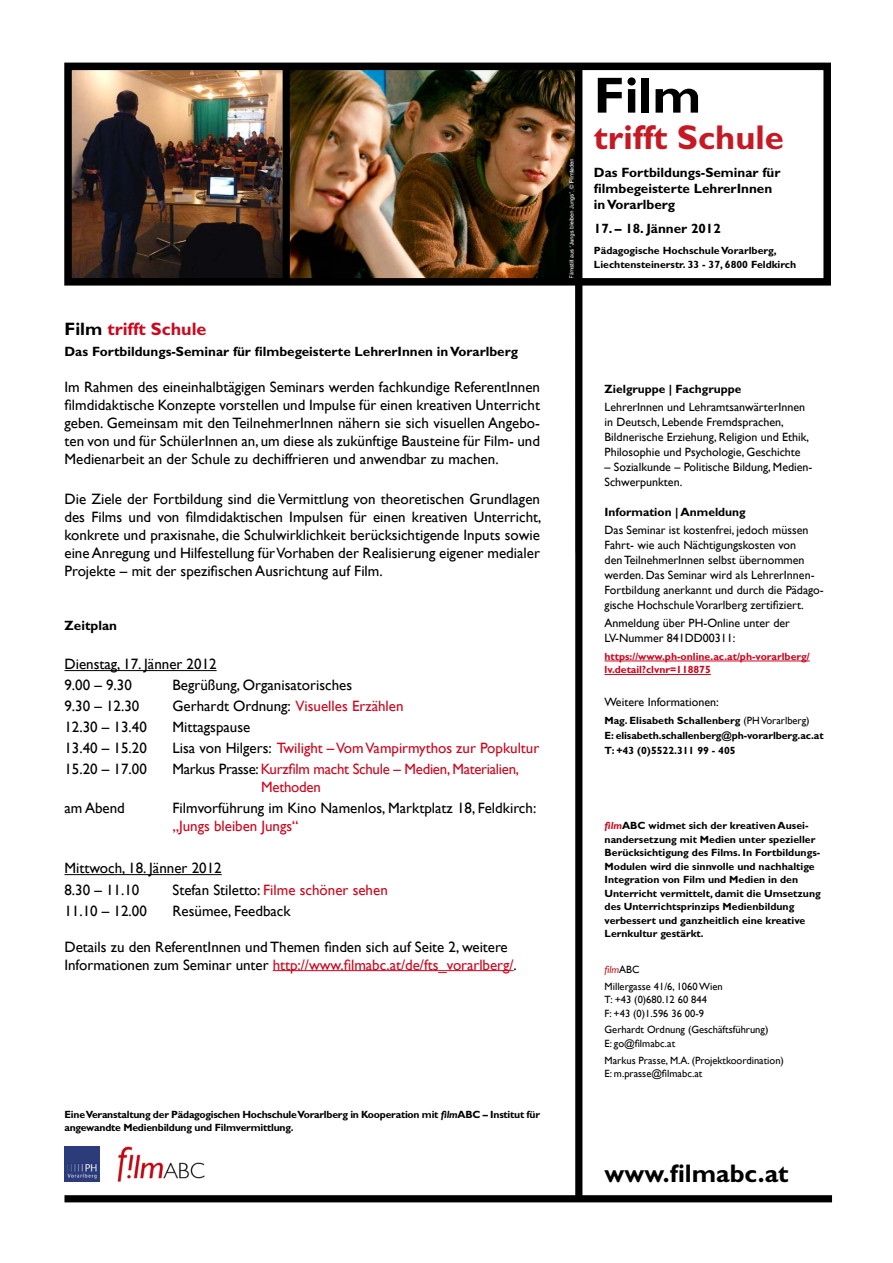
<style>
.page{position:relative;width:893px;height:1263px;background:#fff}
.page>*{position:absolute;margin:0;border:0;box-sizing:border-box;transform-origin:0 0}
.t1{font:700 51px "Gill Sans";color:#000}
.t2{font:700 34.5px "Gill Sans";color:#c51923}
.t3{font:700 25.5px "Gill Sans";color:#000}
.t4{font:700 18px "Gill Sans";color:#cd071e}
.t5{font:15px/18px "Gill Sans";color:#000}
.t6{font:15px "Gill Sans";color:#cd071e}
.t7{font:15px/18px "Gill Sans";letter-spacing:-.02em;color:#cd071e}
.t8{font:700 13.5px/16.2px "Gill Sans";color:#000}
.t9{font:12px/15px "Gill Sans";color:#000}
.t10{font:700 12px "Gill Sans";color:#000}
.t11{font:700 10.5px/13.5px "Gill Sans";color:#000}
.t12{font:10.5px/13.5px "Gill Sans";color:#000}
.t13{font:700 10.5px/13.5px "Gill Sans";letter-spacing:-.02em;color:#000}
.t14{font:700 10.5px/13.5px "Gill Sans";letter-spacing:-.005em;color:#cd071e}
.s1{color:#000}
.s2{color:#cd071e}
.s3{font-style:italic}
.s4{font-weight:400}
.s5{font-style:italic;color:#cd071e}
.s6{font-style:italic;color:#c51923}
</style>
<div class="page">
<img style="left:73px;top:72px;width:210px;height:205px">
<img style="left:290px;top:72px;width:282px;height:205px">
<hr style="left:64px;top:670px;width:153px;height:1px;background:#000">
<hr style="left:64px;top:874px;width:158px;height:1px;background:#000">
<hr style="left:273px;top:970px;width:241px;height:1px;background:#cd071e">
<div style="left:283px;top:66px;width:7px;height:214px;background:#000"></div>
<svg style="left:572px;top:62px;width:13px;height:497px"></svg>
<div style="left:575px;top:66px;width:7px;height:1135px;background:#000"></div>
<div style="left:64px;top:1195px;width:768px;height:7px;background:#000"></div>
<div style="left:64px;top:63px;width:767px;height:223px;border:8px solid #000"></div>
<img style="left:117px;top:1146px;width:87px;height:35px">
<hr style="left:604px;top:661px;width:206px;height:1px;background:#cd071e">
<hr style="left:604px;top:674px;width:107px;height:1px;background:#cd071e">
<img style="left:64px;top:1146px;width:36px;height:35px">
<p class="t4" style="left:64px;top:318px;width:143px"><span class="s1">Film</span> trifft Schule</p>
<p class="t8" style="left:64px;top:343px;width:455px">Das Fortbildungs-Seminar für filmbegeisterte LehrerInnen in Vorarlberg</p>
<p class="t5" style="left:64px;top:378px;width:477px;text-align:justify">Im Rahmen des eineinhalbtägigen Seminars werden fachkundige ReferentInnen filmdidaktische Konzepte vorstellen und Impulse für einen kreativen Unterricht geben. Gemeinsam mit den TeilnehmerInnen nähern sie sich visuellen Angebo&shy;ten von und für SchülerInnen an, um diese als zukünftige Bausteine für Film- und Medienarbeit an der Schule zu dechiffrieren und anwendbar zu machen.</p>
<p class="t5" style="left:64px;top:490px;width:478px;text-align:justify">Die Ziele der Fortbildung sind die Vermittlung von theoretischen Grundlagen des Films und von filmdidaktischen Impulsen für einen kreativen Unterricht, konkrete und praxisnahe, die Schulwirklichkeit berücksichtigende Inputs sowie eine Anregung und Hilfestellung für Vorhaben der Realisierung eigener medialer Projekte – mit der spezifischen Ausrichtung auf Film.</p>
<p class="t8" style="left:64px;top:618px;width:54px">Zeitplan</p>
<p class="t5" style="left:64px;top:654px;width:154px;line-height:21px">Dienstag, 17. Jänner 2012<br>9.00 – 9.30</p>
<p class="t5" style="left:172px;top:676px;width:181px">Begrüßung, Organisatorisches</p>
<p class="t5" style="left:64px;top:697px;width:76px">9.30 – 12.30</p>
<p class="t6" style="left:172px;top:698px;width:233px"><span class="s1">Gerhardt Ordnung:</span> Visuelles Erzählen</p>
<p class="t5" style="left:64px;top:718px;width:84px">12.30 – 13.40</p>
<p class="t5" style="left:172px;top:718px;width:79px">Mittagspause</p>
<p class="t5" style="left:64px;top:739px;width:84px">13.40 – 15.20</p>
<p class="t6" style="left:172px;top:740px;width:368px"><span class="s1">Lisa von Hilgers:</span> Twilight – Vom Vampirmythos zur Popkultur</p>
<p class="t5" style="left:64px;top:760px;width:84px">15.20 – 17.00</p>
<p class="t7" style="left:261px;top:760px;width:259px;text-indent:-89px"><span class="s1">Markus Prasse:</span> Kurzfilm macht Schule – Medien, Materialien,<br>Methoden</p>
<p class="t5" style="left:64px;top:799px;width:62px">am Abend</p>
<p class="t5" style="left:172px;top:799px;width:365px">Filmvorführung im Kino Namenlos, Marktplatz 18, Feldkirch:</p>
<p class="t6" style="left:172px;top:818px;width:128px">„Jungs bleiben Jungs“</p>
<p class="t5" style="left:64px;top:858px;width:159px;line-height:21px">Mittwoch, 18. Jänner 2012<br>8.30 – 11.10</p>
<p class="t6" style="left:172px;top:881px;width:217px"><span class="s1">Stefan Stiletto:</span> Filme schöner sehen</p>
<p class="t5" style="left:64px;top:901px;width:84px">11.10 – 12.00</p>
<p class="t5" style="left:172px;top:901px;width:120px">Resümee, Feedback</p>
<p class="t5" style="left:64px;top:937px;width:454px">Details zu den ReferentInnen und Themen finden sich auf Seite 2, weitere<br>Informationen zum Seminar unter <span class="s2">http://www.filmabc.at/de/fts_vorarlberg/</span>.</p>
<p class="t13" style="left:64px;top:1107px;width:477px">Eine Veranstaltung der Pädagogischen Hochschule Vorarlberg in Kooperation mit <span class="s3">film</span>ABC – Institut für angewandte Medienbildung und Filmvermittlung.</p>
<h1 class="t1" style="left:594px;top:65px;width:109px">Film</h1>
<h2 class="t2" style="left:594px;top:117px;width:191px">trifft Schule</h2>
<p class="t8" style="left:594px;top:164px;width:188px">Das Fortbildungs-Seminar für filmbegeisterte LehrerInnen in Vorarlberg</p>
<p class="t8" style="left:594px;top:220px;width:128px">17. – 18. Jänner 2012</p>
<p class="t11" style="left:594px;top:244px;width:204px">Pädagogische Hochschule Vorarlberg,<br>Liechtensteinerstr. 33 - 37, 6800 Feldkirch</p>
<p class="t10" style="left:604px;top:382px;width:138px">Zielgruppe | Fachgruppe</p>
<p class="t9" style="left:604px;top:399px;width:206px">LehrerInnen und LehramtsanwärterInnen in Deutsch, Lebende Fremdsprachen, Bildnerische Erziehung, Religion und Ethik, Philosophie und Psychologie, Geschichte</p>
<p class="t9" style="left:604px;top:459px;width:209px">– Sozialkunde – Politische Bildung, Medien-<br>Schwerpunkten.</p>
<p class="t10" style="left:604px;top:505px;width:143px">Information | Anmeldung</p>
<p class="t9" style="left:604px;top:522px;width:221px">Das Seminar ist kostenfrei, jedoch müssen Fahrt- wie auch Nächtigungskosten von<br>den TeilnehmerInnen selbst übernommen werden. Das Seminar wird als LehrerInnen-Fortbildung anerkannt und durch die Pädago&shy;gische Hochschule Vorarlberg zertifiziert.</p>
<p class="t9" style="left:604px;top:615px;width:187px">Anmeldung über PH-Online unter der<br>LV-Nummer 841DD00311:</p>
<p class="t14" style="left:604px;top:649px;width:207px">https://www.ph-online.ac.at/ph-vorarlberg/ lv.detail?clvnr=118875</p>
<p class="t9" style="left:604px;top:695px;width:116px">Weitere Informationen:</p>
<p class="t11" style="left:604px;top:713px;width:221px;line-height:15px">Mag. Elisabeth Schallenberg <span class="s4">(PH Vorarlberg)<br></span>E: elisabeth.schallenberg@ph-vorarlberg.ac.at<br>T: +43 (0)5522.311 99 - 405</p>
<p class="t11" style="left:604px;top:819px;width:218px"><span class="s5">film</span>ABC widmet sich der kreativen Ausei&shy;nandersetzung mit Medien unter spezieller Berücksichtigung des Films. In Fortbildungs-Modulen wird die sinnvolle und nachhaltige Integration von Film und Medien in den Unterricht vermittelt, damit die Umsetzung des Unterrichtsprinzips Medienbildung verbessert und ganzheitlich eine kreative Lernkultur gestärkt.</p>
<p class="t12" style="left:604px;top:962px;width:120px;line-height:16.5px"><span class="s6">film</span>ABC<br>Millergasse 41/6, 1060 Wien</p>
<p class="t12" style="left:604px;top:993px;width:104px">T: +43 (0)680.12 60 844<br>F: +43 (0)1.596 36 00-9</p>
<p class="t12" style="left:604px;top:1023px;width:165px">Gerhardt Ordnung (Geschäftsführung)<br>E: go@filmabc.at</p>
<p class="t12" style="left:604px;top:1053px;width:181px">Markus Prasse, M.A. (Projektkoordination)<br>E: m.prasse@filmabc.at</p>
<h3 class="t3" style="left:604px;top:1158px;width:186px">www.filmabc.at</h3>
</div>
